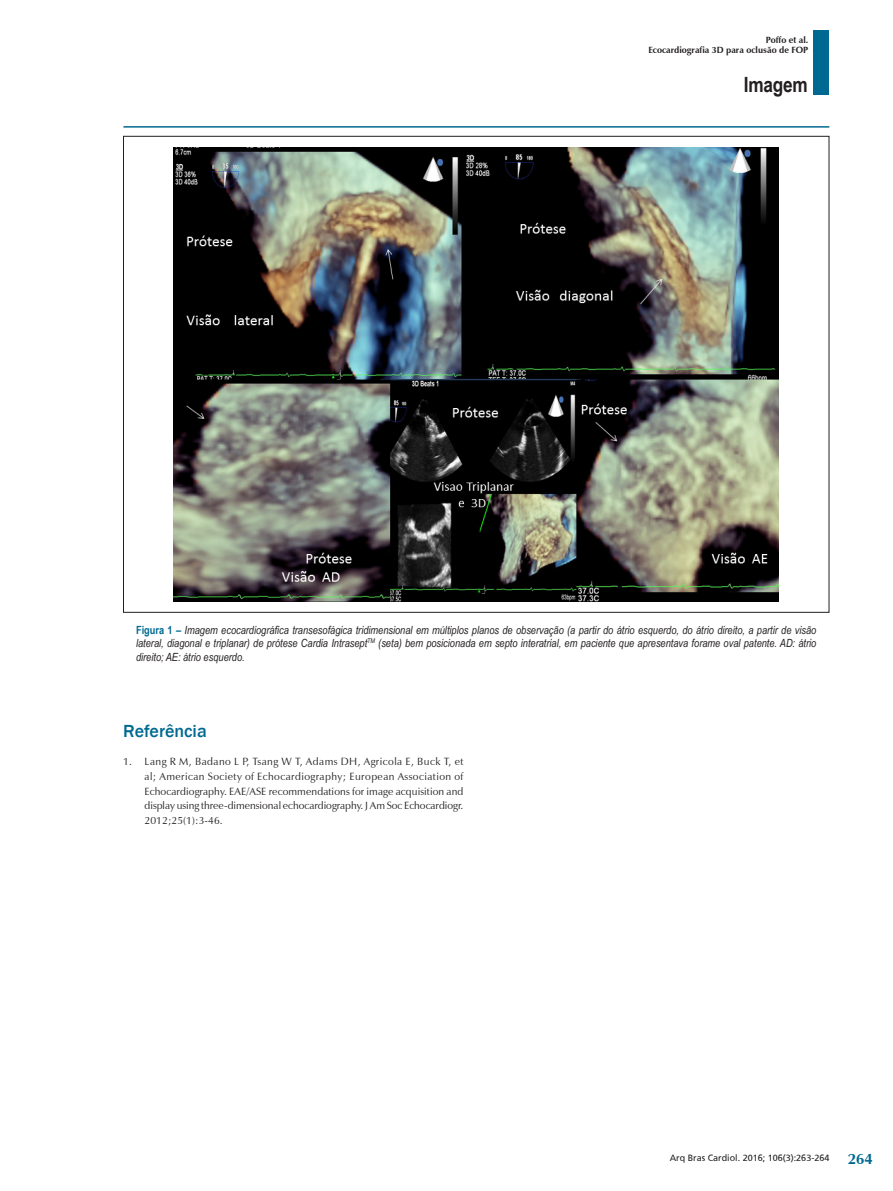
<style>
.page{position:relative;width:893px;height:1191px;background:#fff}
.page>*{position:absolute;margin:0;border:0;box-sizing:border-box;transform-origin:0 0}
.t1{font:700 21px "Arial Narrow";letter-spacing:-.01em;color:#231f20}
._02_-_TITULO_-_MATER{font:500 18px "Franklin Gothic";color:#006991}
.t2{font:700 15px "Zapf Humanist 601 BT";color:#006991}
._06_-_LEGENDA_FIGURA{font:italic 11.25px/13.5px "Arial Narrow";color:#231f20;text-align:justify}
._05_-_REFERENCIAS{font:10.5px/14.7px "Zapf Humanist 601 BT";color:#231f20;text-align:justify}
.t3{font:700 9px "Zapf Humanist 601 BT";color:#231f20}
.t4{font:9px "Frutiger";color:#231f20}
.s1{font-weight:700;font-style:normal;color:#006991}
</style>
<div class="page">
<hr style="left:123px;top:126px;width:706px;height:2px;background:#006991">
<div style="left:813px;top:30px;width:16px;height:64px;background:#006991"></div>
<img style="left:174px;top:147px;width:605px;height:454px">
<p class="t3" style="left:766px;top:34px;width:44px">Poffo et al.</p>
<p class="t3" style="left:648px;top:45px;width:162px">Ecocardiografia 3D para oclusão de FOP</p>
<h1 class="t1" style="left:744px;top:69px;width:66px">Imagem</h1>
<p class="_06_-_LEGENDA_FIGURA" style="left:136px;top:623px;width:682px"><span class="s1">Figura 1 –</span> Imagem ecocardiográfica transesofágica tridimensional em múltiplos planos de observação (a partir do átrio esquerdo, do átrio direito, a partir de visão lateral, diagonal e triplanar) de prótese Cardia Intrasept<sup>TM</sup> (seta) bem posicionada em septo interatrial, em paciente que apresentava forame oval patente. AD: átrio direito; AE: átrio esquerdo.</p>
<p class="_02_-_TITULO_-_MATER" style="left:123px;top:720px;width:85px">Referência</p>
<p class="_05_-_REFERENCIAS" style="left:145px;top:754px;width:320px;text-indent:-21px">1. Lang R M, Badano L P, Tsang W T, Adams DH, Agricola E, Buck T, et al; American Society of Echocardiography; European Association of Echocardiography. EAE/ASE recommendations for image acquisition and display using three-dimensional echocardiography. J Am Soc Echocardiogr.<br>2012;25(1):3-46.</p>
<p class="t4" style="left:670px;top:1153px;width:161px">Arq Bras Cardiol. 2016; 106(3):263-264</p>
<p class="t2" style="left:848px;top:1149px;width:26px">264</p>
</div>
